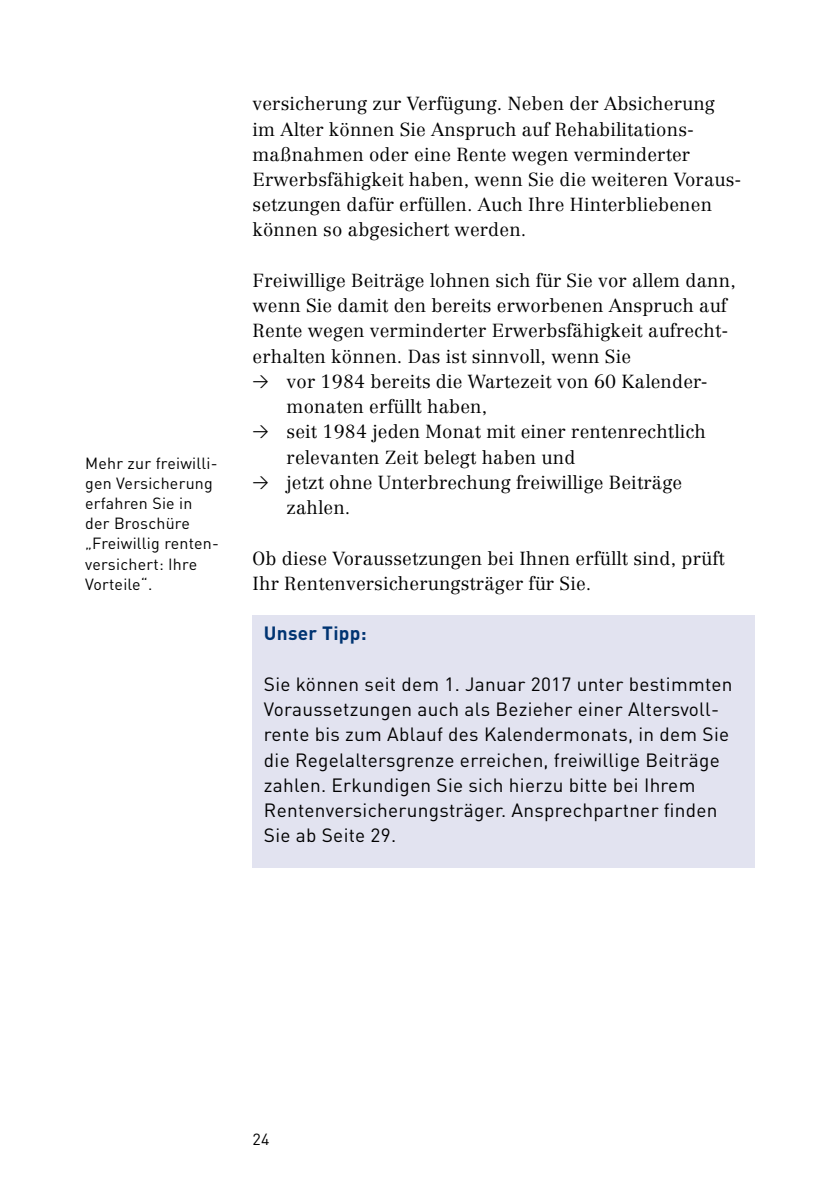
<style>
.page{position:relative;width:840px;height:1191px;background:#fff}
.page>*{position:absolute;margin:0;border:0;box-sizing:border-box;transform-origin:0 0}
.t1{font:19px/25.2px "DIN";letter-spacing:.015em;color:#000}
.t2{font:700 19px "DIN";letter-spacing:.015em;color:#003472}
.t3{font:300 18.6px/25.2px "Centennial";letter-spacing:.01em;color:#000}
.t4{font:16px/20.2px "DIN";letter-spacing:.015em;color:#000}
.s1{font-family:"DIN Regular Alternate";font-weight:400;font-size:16px}
</style>
<div class="page">
<div style="left:252px;top:615px;width:502px;height:252px;background:#e2e3f0"></div>
<p class="t4" style="left:85px;top:452px;width:135px">Mehr zur freiwilli&shy;gen Versicherung erfahren Sie in der Broschüre „Freiwillig renten&shy;versichert: Ihre<br>Vorteile“.</p>
<p class="t3" style="left:252px;top:91px;width:490px">versicherung zur Verfügung. Neben der Absicherung im Alter können Sie Anspruch auf Rehabilita tions&shy;maßnahmen oder eine Rente wegen verminderter Erwerbsfähigkeit haben, wenn Sie die weiteren Voraus&shy;setzungen dafür erfüllen. Auch Ihre Hinterbliebenen<br>k önnen so abgesichert werden.</p>
<p class="t3" style="left:252px;top:268px;width:484px">Freiwillige Beiträge lohnen sich für Sie vor allem dann, wenn Sie damit den bereits erworbenen Anspruch auf Rente wegen verminderter Erwerbsfähigkeit aufrecht&shy;erhalten können. Das ist sinnvoll, wenn Sie</p>
<p class="t3" style="left:286px;top:369px;width:422px;text-indent:-34px"><span class="s1">&gt;</span> vor 1984 bereits die Wartezeit von 60 Kalender&shy;monaten erfüllt haben,</p>
<p class="t3" style="left:286px;top:419px;width:420px;text-indent:-34px"><span class="s1">&gt;</span> seit 1984 jeden Monat mit einer renten rechtlich relevanten Zeit belegt haben und</p>
<p class="t3" style="left:286px;top:469px;width:397px;text-indent:-34px"><span class="s1">&gt;</span> jetzt ohne Unterbrechung freiwillige Beiträge zahlen.</p>
<p class="t3" style="left:252px;top:545px;width:473px">Ob diese Voraussetzungen bei Ihnen erfüllt sind, prüft<br>Ihr Rentenversicherungsträger für Sie.</p>
<h3 class="t2" style="left:264px;top:621px;width:104px">Unser Tipp:</h3>
<p class="t1" style="left:264px;top:671px;width:470px">Sie können seit dem 1. Januar 2017 unter bestimmten Voraussetzungen auch als Bezieher einer Altersvoll&shy;rente bis zum Ablauf des Kalendermonats, in dem Sie die Regelaltersgrenze erreichen, freiwillige Beiträge zahlen. Erkundigen Sie sich hierzu bitte bei Ihrem Rentenversicherungsträger. Ansprechpartner finden Sie ab Seite 29.</p>
<p class="t4" style="left:252px;top:1128px;width:18px">24</p>
</div>
